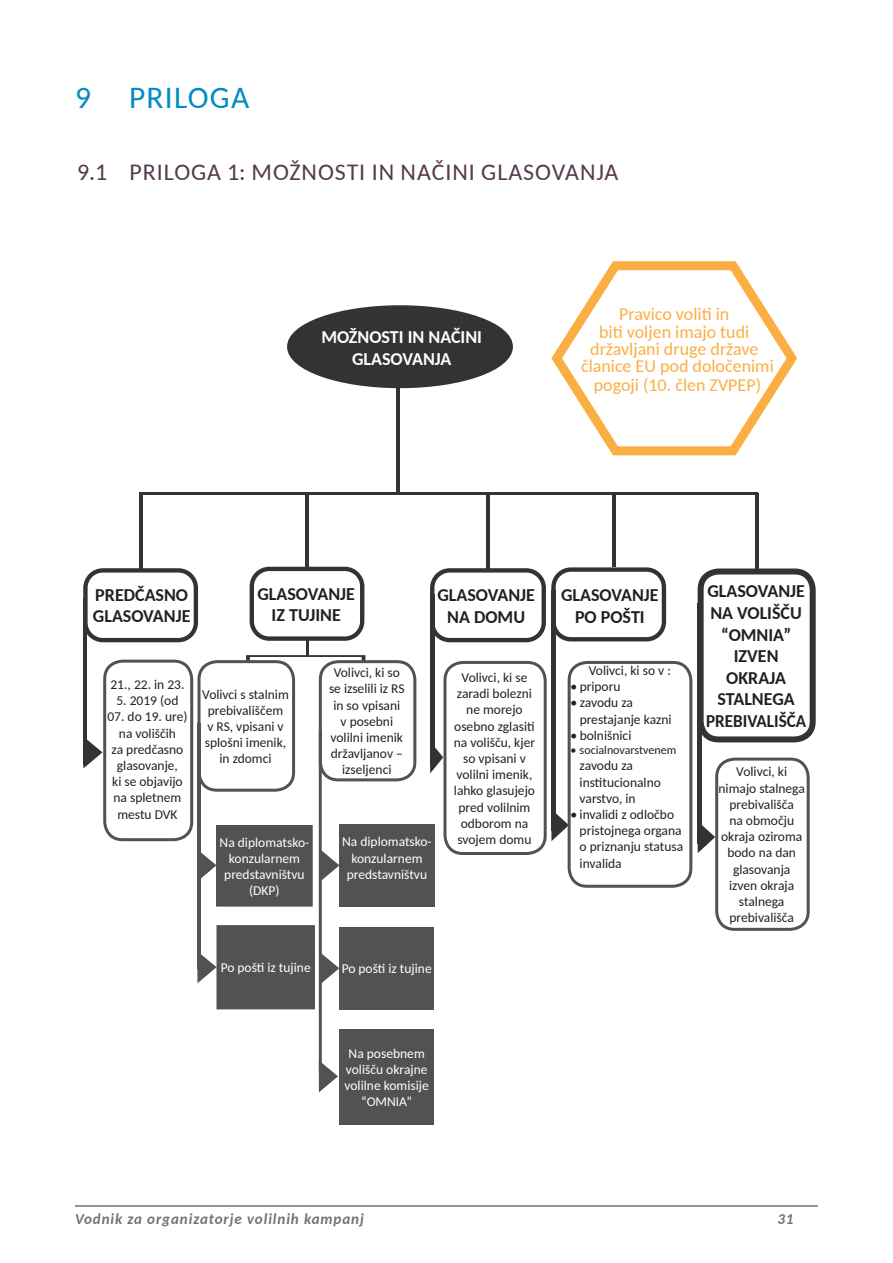
<style>
.page{position:relative;width:893px;height:1263px;background:#fff}
.page>*{position:absolute;margin:0;border:0;box-sizing:border-box;transform-origin:0 0}
.t1{font:31.5px "Carlito";letter-spacing:.04em;color:#008cc2}
.t2{font:24px "Carlito";letter-spacing:.04em;color:#55394d}
.t3{font:700 18px/21.6px "Carlito";color:#231f20;text-align:center}
.t4{font:18px/17.5px "Carlito";color:#fbae42;text-align:center}
.t5{font:700 18px/21.6px "Carlito";color:#fff;text-align:center}
.t6{font:italic 700 15px "Carlito";letter-spacing:.06em;color:#767171}
.t7{font:13.5px/16.2px "Carlito";color:#231f20;text-align:center}
.t8{font:13.5px/16.2px "Carlito";color:#fff;text-align:center}
.t9{font:12px "Carlito";color:#231f20}
</style>
<div class="page">
<hr style="left:75px;top:1205px;width:743px;height:2px;background:#767171">
<hr style="left:83px;top:598px;width:3px;height:167px;background:#333">
<svg style="left:83px;top:736px;width:19px;height:32px"></svg>
<svg style="left:200px;top:849px;width:16px;height:32px"></svg>
<svg style="left:197px;top:951px;width:19px;height:32px"></svg>
<svg style="left:322px;top:851px;width:17px;height:29px"></svg>
<svg style="left:322px;top:954px;width:17px;height:29px"></svg>
<svg style="left:319px;top:1063px;width:19px;height:29px"></svg>
<svg style="left:430px;top:741px;width:13px;height:32px"></svg>
<svg style="left:551px;top:813px;width:16px;height:28px"></svg>
<svg style="left:83px;top:568px;width:115px;height:74px"></svg>
<svg style="left:249px;top:567px;width:115px;height:74px"></svg>
<svg style="left:430px;top:567px;width:236px;height:75px"></svg>
<hr style="left:197px;top:723px;width:3px;height:245px;background:#525252">
<hr style="left:319px;top:731px;width:3px;height:340px;background:#525252">
<hr style="left:430px;top:594px;width:4px;height:171px;background:#333">
<div style="left:551px;top:590px;width:5px;height:240px;background:#333"></div>
<hr style="left:396px;top:387px;width:4px;height:105px;background:#333">
<hr style="left:139px;top:492px;width:619px;height:3px;background:#333">
<hr style="left:139px;top:493px;width:3px;height:79px;background:#333">
<hr style="left:305px;top:493px;width:4px;height:74px;background:#333">
<svg style="left:246px;top:655px;width:119px;height:6px"></svg>
<hr style="left:305px;top:641px;width:3px;height:15px;background:#333">
<hr style="left:487px;top:493px;width:3px;height:79px;background:#333">
<hr style="left:612px;top:493px;width:3px;height:74px;background:#333">
<hr style="left:755px;top:493px;width:3px;height:79px;background:#333">
<svg style="left:697px;top:825px;width:18px;height:28px"></svg>
<div style="left:697px;top:603px;width:5px;height:241px;background:#333"></div>
<svg style="left:551px;top:261px;width:247px;height:195px"></svg>
<div style="left:289px;top:308px;width:221px;height:78px;background:#333;border-radius:50%"></div>
<div style="left:287px;top:305px;width:226px;height:83px;border:4px solid #333;border-radius:50%"></div>
<div style="left:103px;top:660px;width:90px;height:181px;border:3px solid #525252;border-radius:18px"></div>
<div style="left:197px;top:660px;width:98px;height:132px;border:3px solid #525252;border-radius:18px"></div>
<div style="left:217px;top:826px;width:95px;height:80px;background:#525252"></div>
<div style="left:216px;top:825px;width:97px;height:82px;border:2px solid #525252"></div>
<div style="left:319px;top:660px;width:97px;height:121px;border:3px solid #525252;border-radius:18px"></div>
<div style="left:339px;top:824px;width:95px;height:83px;background:#525252"></div>
<div style="left:339px;top:927px;width:95px;height:82px;background:#525252"></div>
<div style="left:339px;top:1029px;width:95px;height:96px;background:#525252"></div>
<div style="left:443px;top:661px;width:103px;height:194px;border:3px solid #525252;border-radius:18px"></div>
<div style="left:567px;top:661px;width:125px;height:227px;border:3px solid #525252;border-radius:18px"></div>
<div style="left:217px;top:926px;width:97px;height:83px;background:#525252"></div>
<div style="left:216px;top:925px;width:99px;height:84px;border:2px solid #525252"></div>
<div style="left:697px;top:569px;width:118px;height:173px;border:6px solid #333;border-radius:18px"></div>
<div style="left:715px;top:758px;width:94px;height:173px;border:3px solid #525252;border-radius:18px"></div>
<p class="t1" style="left:75px;top:76px;width:176px">9 PRILOGA</p>
<p class="t2" style="left:77px;top:156px;width:543px">9.1 PRILOGA 1: MOŽNOSTI IN NAČINI GLASOVANJA</p>
<p class="t5" style="left:321px;top:326px;width:162px">MOŽNOSTI IN NAČINI<br>GLASOVANJA</p>
<p class="t4" style="left:581px;top:304px;width:194px">Pravico voliti in<br>biti voljen imajo tudi državljani druge države članice EU pod določenimi</p>
<p class="t4" style="left:593px;top:376px;width:169px">pogoji (10. člen ZVPEP)</p>
<p class="t3" style="left:93px;top:583px;width:99px;text-align:left">PREDČASNO<br>GLASOVANJE</p>
<p class="t3" style="left:257px;top:582px;width:99px">GLASOVANJE<br>IZ TUJINE</p>
<p class="t3" style="left:437px;top:583px;width:99px">GLASOVANJE<br>NA DOMU</p>
<p class="t3" style="left:561px;top:583px;width:99px">GLASOVANJE<br>PO POŠTI</p>
<p class="t7" style="left:110px;top:676px;width:75px">21., 22. in 23.</p>
<p class="t7" style="left:116px;top:692px;width:64px">5. 2019 (od</p>
<p class="t7" style="left:107px;top:708px;width:81px">07. do 19. ure) na voliščih<br>za predčasno glasovanje,<br>ki se objavijo na spletnem mestu DVK</p>
<p class="t7" style="left:202px;top:685px;width:88px">Volivci s stalnim prebivališčem<br>v RS, vpisani v splošni imenik, in zdomci</p>
<p class="t8" style="left:220px;top:833px;width:91px">Na diplomatsko&shy;konzularnem predstavništvu (DKP)</p>
<p class="t7" style="left:329px;top:664px;width:77px">Volivci, ki so se izselili iz RS in so vpisani v posebni volilni imenik državljanov – izseljenci</p>
<p class="t8" style="left:342px;top:833px;width:91px">Na diplomatsko&shy;konzularnem predstavništvu</p>
<p class="t7" style="left:454px;top:669px;width:83px">Volivci, ki se zaradi bolezni ne morejo osebno zglasiti na volišču, kjer so vpisani v volilni imenik, lahko glasujejo pred volilnim odborom na svojem domu</p>
<p class="t8" style="left:221px;top:959px;width:92px">Po pošti iz tujine</p>
<p class="t8" style="left:341px;top:960px;width:92px">Po pošti iz tujine</p>
<p class="t7" style="left:589px;top:662px;width:84px">Volivci, ki so v :</p>
<p class="t7" style="left:570px;top:678px;width:51px">• priporu</p>
<p class="t7" style="left:579px;top:694px;width:93px;text-align:left;text-indent:-9px">• zavodu za prestajanje kazni</p>
<p class="t7" style="left:570px;top:727px;width:62px">• bolnišnici</p>
<p class="t9" style="left:570px;top:742px;width:107px">• socialnovarstvenem</p>
<p class="t7" style="left:579px;top:757px;width:83px;text-align:left">zavodu za institucionalno varstvo, in</p>
<p class="t7" style="left:579px;top:806px;width:105px;text-align:left;text-indent:-9px">• invalidi z odločbo pristojnega organa o priznanju statusa invalida</p>
<p class="t3" style="left:706px;top:580px;width:102px">GLASOVANJE<br>NA VOLIŠČU “OMNIA”<br>IZVEN<br>OKRAJA<br>STALNEGA<br>PREBIVALIŠČA</p>
<p class="t7" style="left:718px;top:763px;width:88px">Volivci, ki nimajo stalnega prebivališča<br>na območju okraja oziroma bodo na dan glasovanja izven okraja stalnega prebivališča</p>
<p class="t8" style="left:344px;top:1045px;width:86px">Na posebnem volišču okrajne volilne komisije “OMNIA”</p>
<p class="t6" style="left:75px;top:1209px;width:290px">Vodnik za organizatorje volilnih kampanj</p>
<p class="t6" style="left:777px;top:1209px;width:18px">31</p>
</div>
